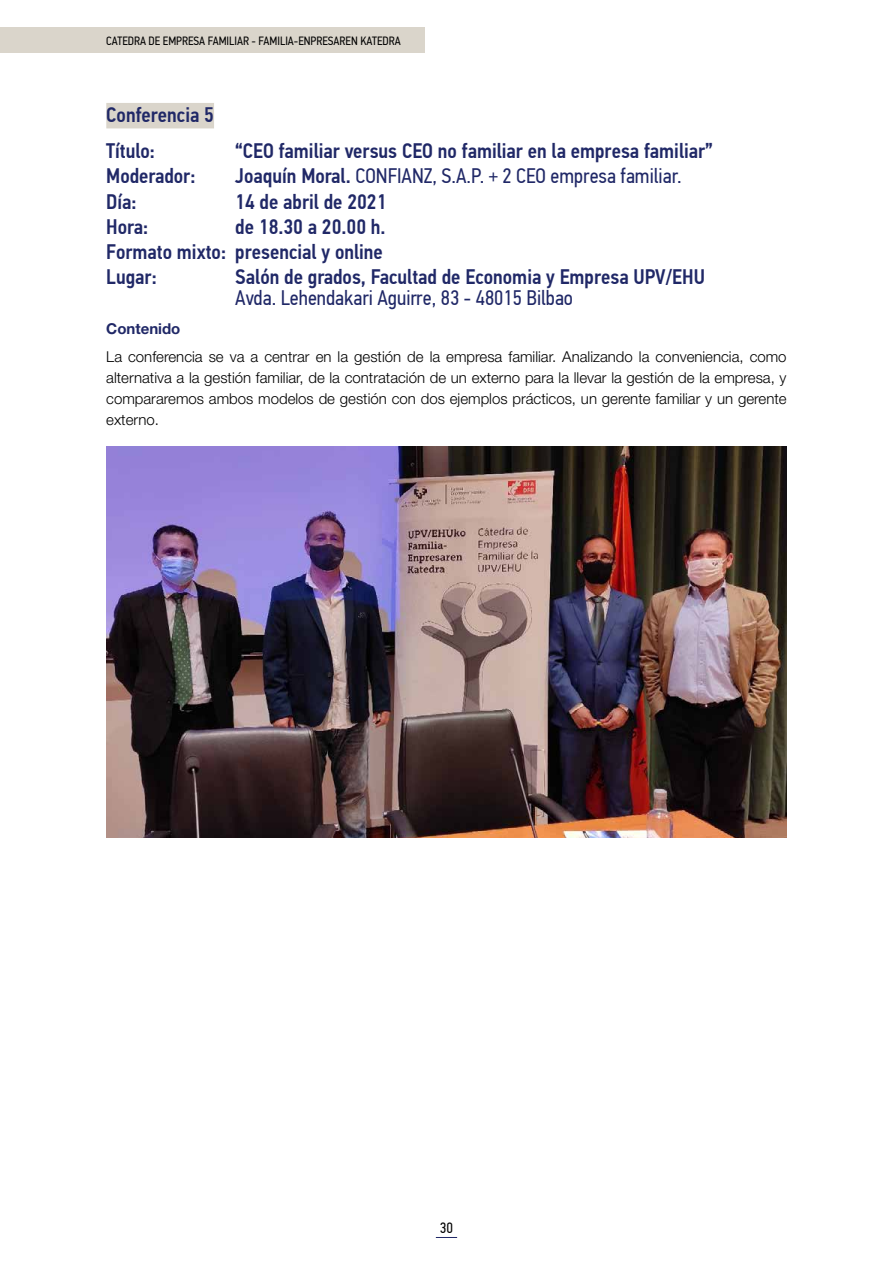
<style>
.page{position:relative;width:893px;height:1263px;background:#fff}
.page>*{position:absolute;margin:0;border:0;box-sizing:border-box;transform-origin:0 0}
.t1{font:500 21px/25.2px "PF Din Text Cond Pro";color:#202867}
.t2{font:21px "PF Din Text Cond Pro";color:#202867}
.t3{font:300 15px/21px "Helvetica Neue LT Pro";color:#000;text-align:justify}
.t4{font:700 15px "Helvetica Neue LT Pro";color:#202867}
.t5{font:15px "PF Din Text Cond Pro";color:#000}
.t6{font:12px "PF Din Text Cond Pro";color:#000}
.s1{font-weight:500}
</style>
<div class="page">
<div style="left:0;top:27px;width:425px;height:26px;background:#dad5cb"></div>
<svg style="left:436px;top:1237px;width:21px;height:1px"></svg>
<div style="left:106px;top:103px;width:108px;height:25px;background:#dad5cb"></div>
<img style="left:106px;top:446px;width:681px;height:391px">
<p class="t6" style="left:106px;top:33px;width:296px">CATEDRA DE EMPRESA FAMILIAR - FAMILIA-ENPRESAREN KATEDRA</p>
<h1 class="t1" style="left:106px;top:97px;width:109px;line-height:36px">Conferencia 5<br>Título:</h1>
<h1 class="t1" style="left:235px;top:138px;width:479px">“CEO familiar versus CEO no familiar en la empresa familiar”</h1>
<h1 class="t1" style="left:106px;top:164px;width:91px">Moderador:</h1>
<h1 class="t2" style="left:235px;top:164px;width:448px"><span class="s1">Joaquín Moral.</span> CONFIANZ, S.A.P. + 2 CEO empresa familiar.</h1>
<h1 class="t1" style="left:106px;top:189px;width:32px">Día:</h1>
<h1 class="t1" style="left:235px;top:189px;width:153px">14 de abril de 2021</h1>
<h1 class="t1" style="left:106px;top:214px;width:43px">Hora:</h1>
<h1 class="t1" style="left:106px;top:214px;width:281px;text-indent:129px">de 18.30 a 20.00 h.<br>Formato mixto: presencial y online<br>Lugar:</h1>
<h1 class="t1" style="left:235px;top:265px;width:471px">Salón de grados, Facultad de Economia y Empresa UPV/EHU</h1>
<h1 class="t2" style="left:235px;top:286px;width:339px">Avda. Lehendakari Aguirre, 83 - 48015 Bilbao</h1>
<p class="t4" style="left:106px;top:319px;width:76px">Contenido</p>
<p class="t3" style="left:106px;top:346px;width:682px">La conferencia se va a centrar en la gestión de la empresa familiar. Analizando la conveniencia, como alternativa a la gestión familiar, de la contratación de un externo para la llevar la gestión de la empresa, y compararemos ambos modelos de gestión con dos ejemplos prácticos, un gerente familiar y un gerente externo.</p>
<p class="t5" style="left:440px;top:1219px;width:15px">30</p>
</div>
